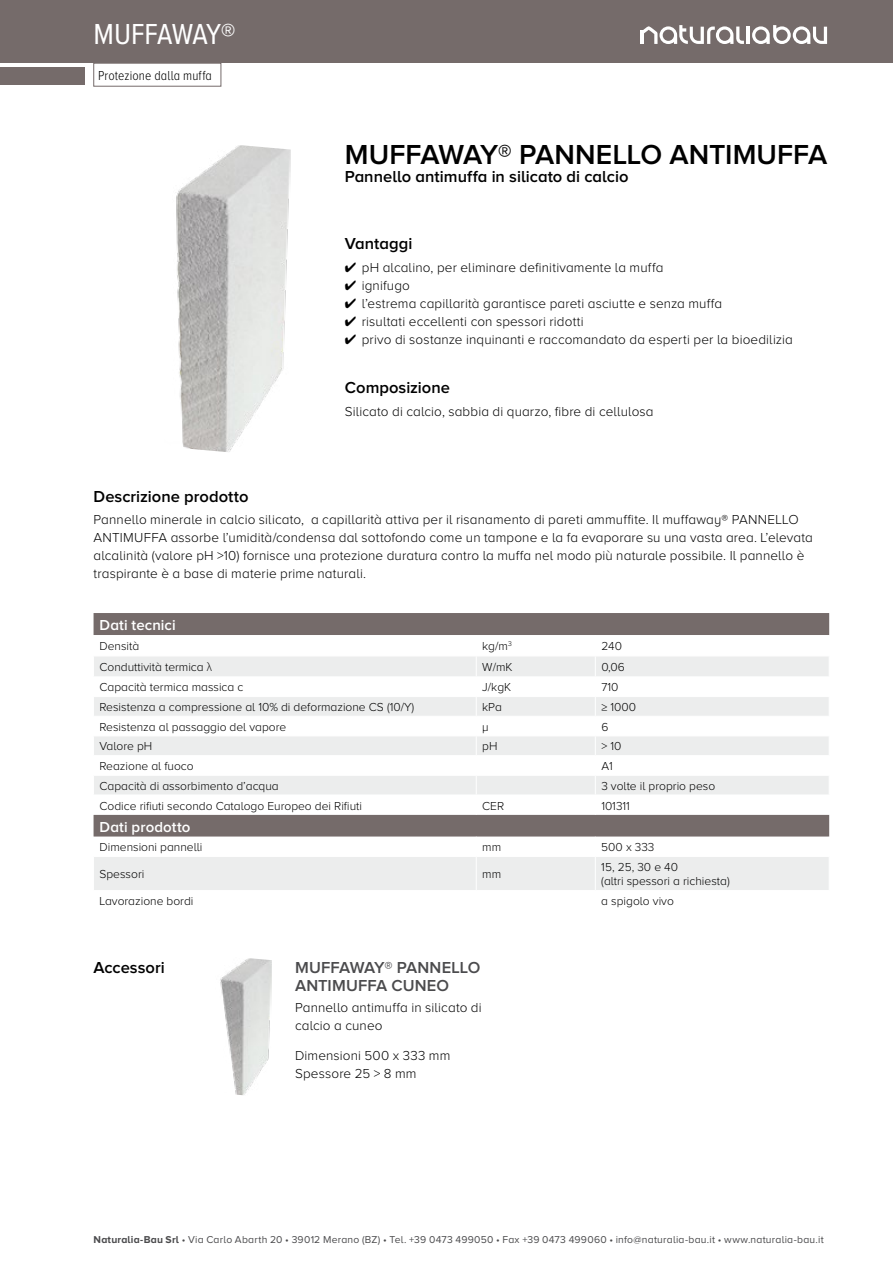
<style>
.page{position:relative;width:893px;height:1263px;background:#fff}
.page>*{position:absolute;margin:0;border:0;box-sizing:border-box;transform-origin:0 0}
.t1{font:30px "Proxima Nova A Cond";letter-spacing:-.025em;color:#fff}
.t2{font:600 28.5px "Proxima Nova A";color:#000}
.t3{font:600 16.5px "Proxima Nova A";color:#000}
.t4{font:600 16.5px/18px "Proxima Nova A";letter-spacing:.005em;color:#4b4b4d}
.t5{font:600 15px "Proxima Nova A";letter-spacing:.01em;color:#fff}
.t6{font:300 13.5px/18px "Proxima Nova A";letter-spacing:.01em;color:#000}
.t7{font:300 13.5px "Proxima Nova A Cond";letter-spacing:.01em;color:#000}
.t8{font:300 12px/14.4px "Proxima Nova A";color:#000}
.t9{font:10.35px "Proxima Nova A";letter-spacing:.02em;color:#4b4b4d}
.s1{font-family:"Myriad Pro"}
.s2{font-weight:700}
</style>
<div class="page">
<div style="left:94px;top:613px;width:735px;height:22px;background:#756b6a"></div>
<svg style="left:94px;top:657px;width:735px;height:233px;fill:#eceded"></svg>
<hr style="left:93px;top:676px;width:383px;height:1px;background:#fff">
<hr style="left:476px;top:676px;width:119px;height:1px;background:#fff">
<hr style="left:595px;top:676px;width:235px;height:1px;background:#fff">
<hr style="left:93px;top:696px;width:383px;height:1px;background:#fff">
<hr style="left:476px;top:696px;width:119px;height:1px;background:#fff">
<hr style="left:595px;top:696px;width:235px;height:1px;background:#fff">
<hr style="left:93px;top:716px;width:383px;height:1px;background:#fff">
<hr style="left:476px;top:716px;width:119px;height:1px;background:#fff">
<hr style="left:595px;top:716px;width:235px;height:1px;background:#fff">
<hr style="left:93px;top:735px;width:383px;height:1px;background:#fff">
<hr style="left:476px;top:735px;width:119px;height:1px;background:#fff">
<hr style="left:595px;top:735px;width:235px;height:1px;background:#fff">
<hr style="left:93px;top:755px;width:383px;height:1px;background:#fff">
<hr style="left:476px;top:755px;width:119px;height:1px;background:#fff">
<hr style="left:595px;top:755px;width:235px;height:1px;background:#fff">
<hr style="left:93px;top:775px;width:383px;height:1px;background:#fff">
<hr style="left:476px;top:775px;width:119px;height:1px;background:#fff">
<hr style="left:595px;top:775px;width:235px;height:1px;background:#fff">
<hr style="left:93px;top:795px;width:383px;height:1px;background:#fff">
<hr style="left:476px;top:795px;width:119px;height:1px;background:#fff">
<svg style="left:476px;top:657px;width:1px;height:158px"></svg>
<hr style="left:595px;top:795px;width:235px;height:1px;background:#fff">
<svg style="left:595px;top:657px;width:1px;height:158px"></svg>
<svg style="left:476px;top:837px;width:1px;height:19px"></svg>
<svg style="left:595px;top:837px;width:1px;height:19px"></svg>
<hr style="left:476px;top:857px;width:1px;height:33px;background:#fff">
<hr style="left:595px;top:857px;width:1px;height:33px;background:#fff">
<hr style="left:93px;top:856px;width:383px;height:1px;background:#fff">
<hr style="left:476px;top:856px;width:119px;height:1px;background:#fff">
<hr style="left:595px;top:856px;width:235px;height:1px;background:#fff">
<img style="left:220px;top:958px;width:52px;height:137px">
<img style="left:176px;top:145px;width:115px;height:307px">
<div style="left:0;top:0;width:893px;height:63px;background:#756b6a"></div>
<div style="left:94px;top:63px;width:127px;height:23px;border:1px solid #756b6a"></div>
<div style="left:0;top:67px;width:85px;height:17px;background:#756b6a"></div>
<hr style="left:746px;top:27px;width:3px;height:17px;background:#fff">
<svg style="left:752px;top:25px;width:75px;height:19px"></svg>
<svg style="left:640px;top:25px;width:104px;height:19px"></svg>
<h1 class="t1" style="left:94px;top:17px;width:144px">MUFFAWAY®</h1>
<p class="t7" style="left:98px;top:68px;width:115px">Protezione dalla muffa</p>
<h2 class="t2" style="left:345px;top:138px;width:484px">MUFFAWAY® PANNELLO ANTIMUFFA</h2>
<p class="t3" style="left:345px;top:167px;width:285px">Pannello antimuffa in silicato di calcio</p>
<p class="t3" style="left:345px;top:234px;width:69px">Vantaggi</p>
<p class="t6" style="left:345px;top:258px;width:320px">✔ pH alcalino, per eliminare definitivamente la muffa</p>
<p class="t6" style="left:345px;top:276px;width:67px">✔ ignifugo</p>
<p class="t6" style="left:345px;top:294px;width:379px">✔ l’estrema capillarità garantisce pareti asciutte e senza muffa</p>
<p class="t6" style="left:345px;top:312px;width:241px">✔ risultati eccellenti con spessori ridotti</p>
<p class="t6" style="left:345px;top:330px;width:450px">✔ privo di sostanze inquinanti e raccomandato da esperti per la bioedilizia</p>
<p class="t3" style="left:345px;top:378px;width:107px">Composizione</p>
<p class="t6" style="left:345px;top:402px;width:310px">Silicato di calcio, sabbia di quarzo, fibre di cellulosa</p>
<p class="t3" style="left:94px;top:488px;width:157px">Descrizione prodotto</p>
<p class="t6" style="left:94px;top:510px;width:721px">Pannello minerale in calcio silicato, a capillarità attiva per il risanamento di pareti ammuffite. Il muffaway® PANNELLO ANTIMUFFA assorbe l’umidità/condensa dal sottofondo come un tampone e la fa evaporare su una vasta area. L’elevata alcalinità (valore pH &gt;10) fornisce una protezione duratura contro la muffa nel modo più naturale possibile. Il pannello è traspirante è a base di materie prime naturali.</p>
<p class="t5" style="left:100px;top:616px;width:78px">Dati tecnici</p>
<p class="t8" style="left:100px;top:639px;width:41px">Densità</p>
<p class="t8" style="left:482px;top:639px;width:31px">kg/m<sup>3</sup></p>
<p class="t8" style="left:601px;top:639px;width:22px">240</p>
<p class="t8" style="left:100px;top:660px;width:114px">Conduttività termica <span class="s1">λ</span></p>
<p class="t8" style="left:482px;top:660px;width:32px">W/mK</p>
<p class="t8" style="left:601px;top:660px;width:25px">0,06</p>
<p class="t8" style="left:100px;top:680px;width:145px">Capacità termica massica c</p>
<p class="t8" style="left:482px;top:680px;width:30px">J/kgK</p>
<p class="t8" style="left:601px;top:680px;width:19px">710</p>
<p class="t8" style="left:100px;top:700px;width:316px">Resistenza a compressione al 10% di deformazione CS (10/Y)</p>
<p class="t8" style="left:482px;top:700px;width:21px">kPa</p>
<p class="t8" style="left:601px;top:700px;width:36px">≥ 1000</p>
<p class="t8" style="left:100px;top:719px;width:188px">Resistenza al passaggio del vapore</p>
<p class="t8" style="left:482px;top:719px;width:8px">μ</p>
<p class="t8" style="left:601px;top:719px;width:9px">6</p>
<p class="t8" style="left:100px;top:739px;width:54px">Valore pH</p>
<p class="t8" style="left:482px;top:739px;width:17px">pH</p>
<p class="t8" style="left:601px;top:739px;width:22px">&gt; 10</p>
<p class="t8" style="left:100px;top:759px;width:96px">Reazione al fuoco</p>
<p class="t8" style="left:601px;top:759px;width:13px">A1</p>
<p class="t8" style="left:100px;top:778px;width:181px">Capacità di assorbimento d’acqua</p>
<p class="t8" style="left:601px;top:778px;width:115px">3 volte il proprio peso</p>
<p class="t8" style="left:100px;top:798px;width:264px">Codice rifiuti secondo Catalogo Europeo dei Rifiuti</p>
<p class="t8" style="left:482px;top:798px;width:23px">CER</p>
<p class="t8" style="left:601px;top:798px;width:30px">101311</p>
<p class="t5" style="left:100px;top:818px;width:93px">Dati prodotto</p>
<p class="t8" style="left:100px;top:840px;width:104px">Dimensioni pannelli</p>
<p class="t8" style="left:482px;top:840px;width:20px">mm</p>
<p class="t8" style="left:601px;top:840px;width:55px">500 x 333</p>
<p class="t8" style="left:100px;top:867px;width:46px">Spessori</p>
<p class="t8" style="left:482px;top:867px;width:20px">mm</p>
<p class="t8" style="left:601px;top:860px;width:130px">15, 25, 30 e 40<br>(altri spessori a richiesta)</p>
<p class="t8" style="left:100px;top:894px;width:95px">Lavorazione bordi</p>
<p class="t8" style="left:601px;top:894px;width:74px">a spigolo vivo</p>
<p class="t3" style="left:94px;top:958px;width:73px">Accessori</p>
<p class="t4" style="left:295px;top:958px;width:187px">MUFFAWAY® PANNELLO<br>ANTIMUFFA CUNEO</p>
<p class="t6" style="left:295px;top:998px;width:188px">Pannello antimuffa in silicato di calcio a cuneo</p>
<p class="t6" style="left:295px;top:1047px;width:157px">Dimensioni 500 x 333 mm<br>Spessore 25 &gt; 8 mm</p>
<p class="t9" style="left:94px;top:1234px;width:732px"><span class="s2">Naturalia-Bau Srl</span> • Via Carlo Abarth 20 • 39012 Merano (BZ) • Tel. +39 0473 499050 • Fax +39 0473 499060 • info@naturalia-bau.it • www.naturalia-bau.it</p>
</div>
